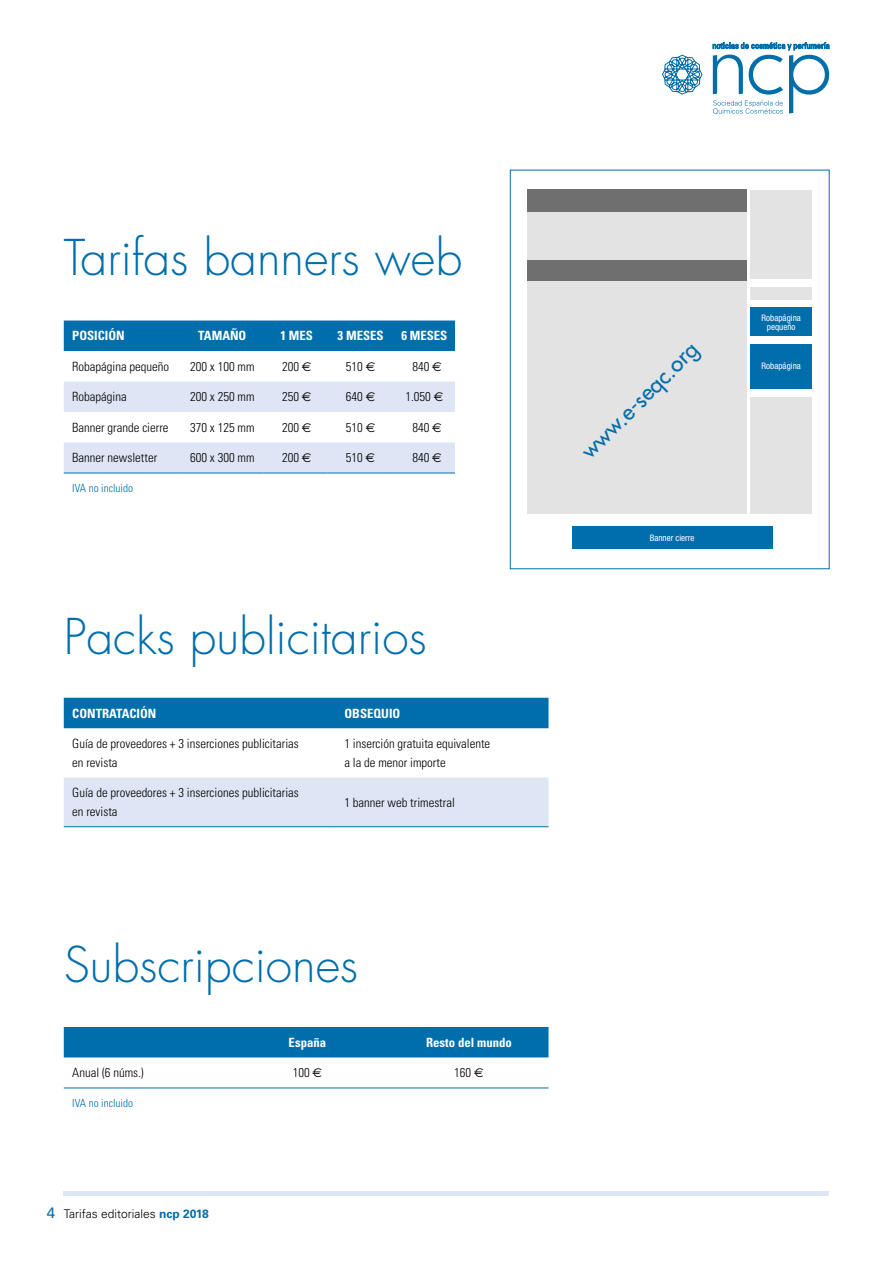
<style>
.page{position:relative;width:893px;height:1263px;background:#fff}
.page>*{position:absolute;margin:0;border:0;box-sizing:border-box;transform-origin:0 0}
.t1{font:300 48px "Futura Std";color:#006eab}
.t2{font:500 22.5px "Futura Std";color:#006eab}
.t3{font:300 condensed 12.75px/18.8px "Univers LT Std";color:#000}
.t4{font:700 condensed 12.75px "Univers LT Std";color:#fff}
.t5{font:300 12px "Univers LT Std";color:#000}
.t6{font:300 condensed 11.25px "Univers LT Std";color:#006eab}
.t7{font:condensed 9px/9px "Helvetica Neue LT Std";color:#fff;text-align:center}
.s1{font-family:"Euro Sans";font-weight:400;font-stretch:normal}
.s2{font-weight:400;font-size:15px;color:#006eab}
.s3{font-weight:700;color:#006eab}
</style>
<div class="page">
<svg style="left:662px;top:54px;width:41px;height:41px"></svg>
<svg style="left:713px;top:42px;width:116px;height:72px"></svg>
<div style="left:528px;top:190px;width:219px;height:22px;background:#706f6f"></div>
<div style="left:572px;top:527px;width:200px;height:22px;background:#006eab"></div>
<div style="left:528px;top:259px;width:219px;height:22px;background:#706f6f"></div>
<div style="left:528px;top:212px;width:219px;height:47px;background:#e3e3e3"></div>
<div style="left:751px;top:190px;width:61px;height:89px;background:#e3e3e3"></div>
<div style="left:751px;top:287px;width:61px;height:13px;background:#e3e3e3"></div>
<div style="left:751px;top:308px;width:61px;height:28px;background:#006eab"></div>
<div style="left:751px;top:344px;width:61px;height:45px;background:#006eab"></div>
<div style="left:751px;top:397px;width:61px;height:116px;background:#e3e3e3"></div>
<div style="left:528px;top:281px;width:219px;height:232px;background:#e3e3e3"></div>
<div style="left:64px;top:320px;width:391px;height:31px;background:#006eab"></div>
<svg style="left:64px;top:381px;width:391px;height:92px"></svg>
<hr style="left:64px;top:473px;width:115px;height:1px;background:#006eab">
<hr style="left:179px;top:473px;width:85px;height:1px;background:#006eab">
<hr style="left:264px;top:473px;width:63px;height:1px;background:#006eab">
<hr style="left:327px;top:473px;width:64px;height:1px;background:#006eab">
<hr style="left:391px;top:473px;width:64px;height:1px;background:#006eab">
<div style="left:64px;top:698px;width:485px;height:30px;background:#006eab"></div>
<div style="left:64px;top:777px;width:485px;height:49px;background:#dee6f5"></div>
<hr style="left:64px;top:826px;width:272px;height:1px;background:#006eab">
<hr style="left:336px;top:826px;width:213px;height:1px;background:#006eab">
<div style="left:64px;top:1027px;width:485px;height:30px;background:#006eab"></div>
<hr style="left:64px;top:1087px;width:161px;height:1px;background:#006eab">
<hr style="left:225px;top:1087px;width:162px;height:1px;background:#006eab">
<hr style="left:387px;top:1087px;width:162px;height:1px;background:#006eab">
<div style="left:64px;top:1191px;width:765px;height:5px;background:#dee6f5"></div>
<h1 class="t1" style="left:64px;top:228px;width:400px">Tarifas banners web</h1>
<p class="t4" style="left:72px;top:328px;width:54px">POSICIÓN</p>
<p class="t4" style="left:198px;top:328px;width:50px">TAMAÑO</p>
<p class="t4" style="left:280px;top:328px;width:34px">1 MES</p>
<p class="t4" style="left:338px;top:328px;width:48px">3 MESES</p>
<p class="t4" style="left:401px;top:328px;width:48px">6 MESES</p>
<p class="t3" style="left:72px;top:357px;width:98px">Robapágina pequeño</p>
<p class="t3" style="left:190px;top:357px;width:66px">200 x 100 mm</p>
<p class="t3" style="left:282px;top:357px;width:31px">200 <span class="s1">E</span></p>
<p class="t3" style="left:346px;top:357px;width:31px">510 <span class="s1">E</span></p>
<p class="t3" style="left:412px;top:357px;width:31px">840 <span class="s1">E</span></p>
<p class="t3" style="left:72px;top:387px;width:56px">Robapágina</p>
<p class="t3" style="left:190px;top:387px;width:66px">200 x 250 mm</p>
<p class="t3" style="left:282px;top:387px;width:31px">250 <span class="s1">E</span></p>
<p class="t3" style="left:346px;top:387px;width:31px">640 <span class="s1">E</span></p>
<p class="t3" style="left:405px;top:387px;width:39px">1.050 <span class="s1">E</span></p>
<p class="t3" style="left:72px;top:418px;width:98px">Banner grande cierre</p>
<p class="t3" style="left:190px;top:418px;width:66px">370 x 125 mm</p>
<p class="t3" style="left:282px;top:418px;width:31px">200 <span class="s1">E</span></p>
<p class="t3" style="left:346px;top:418px;width:31px">510 <span class="s1">E</span></p>
<p class="t3" style="left:412px;top:418px;width:31px">840 <span class="s1">E</span></p>
<p class="t3" style="left:72px;top:448px;width:86px">Banner newsletter</p>
<p class="t3" style="left:190px;top:448px;width:66px">600 x 300 mm</p>
<p class="t3" style="left:282px;top:448px;width:31px">200 <span class="s1">E</span></p>
<p class="t3" style="left:346px;top:448px;width:31px">510 <span class="s1">E</span></p>
<p class="t3" style="left:412px;top:448px;width:31px">840 <span class="s1">E</span></p>
<p class="t6" style="left:72px;top:482px;width:62px">IVA no incluido</p>
<h1 class="t1" style="left:64px;top:607px;width:364px">Packs publicitarios</h1>
<p class="t4" style="left:72px;top:705px;width:86px">CONTRATACIÓN</p>
<p class="t4" style="left:344px;top:705px;width:57px">OBSEQUIO</p>
<p class="t3" style="left:72px;top:734px;width:228px">Guía de proveedores + 3 inserciones publicitarias en revista</p>
<p class="t3" style="left:344px;top:734px;width:147px">1 inserción gratuita equivalente a la de menor importe</p>
<p class="t3" style="left:72px;top:783px;width:228px">Guía de proveedores + 3 inserciones publicitarias en revista</p>
<p class="t3" style="left:344px;top:793px;width:112px">1 banner web trimestral</p>
<h1 class="t1" style="left:64px;top:935px;width:296px">Subscripciones</h1>
<p class="t4" style="left:289px;top:1034px;width:39px">España</p>
<p class="t4" style="left:426px;top:1034px;width:87px">Resto del mundo</p>
<p class="t3" style="left:72px;top:1063px;width:73px">Anual (6 núms.)</p>
<p class="t3" style="left:293px;top:1063px;width:31px">100 <span class="s1">E</span></p>
<p class="t3" style="left:454px;top:1063px;width:31px">160 <span class="s1">E</span></p>
<p class="t6" style="left:72px;top:1097px;width:62px">IVA no incluido</p>
<p class="t5" style="left:47px;top:1206px;width:163px"><span class="s2">4</span> Tarifas editoriales <span class="s3">ncp 2018</span></p>
<h2 class="t2" style="left:575px;top:444px;width:156px;rotate:-45deg">www.e-seqc.org</h2>
<p class="t7" style="left:650px;top:533px;width:46px">Banner cierre</p>
<p class="t7" style="left:761px;top:313px;width:41px">Robapágina pequeño</p>
<p class="t7" style="left:761px;top:361px;width:41px">Robapágina</p>
</div>
